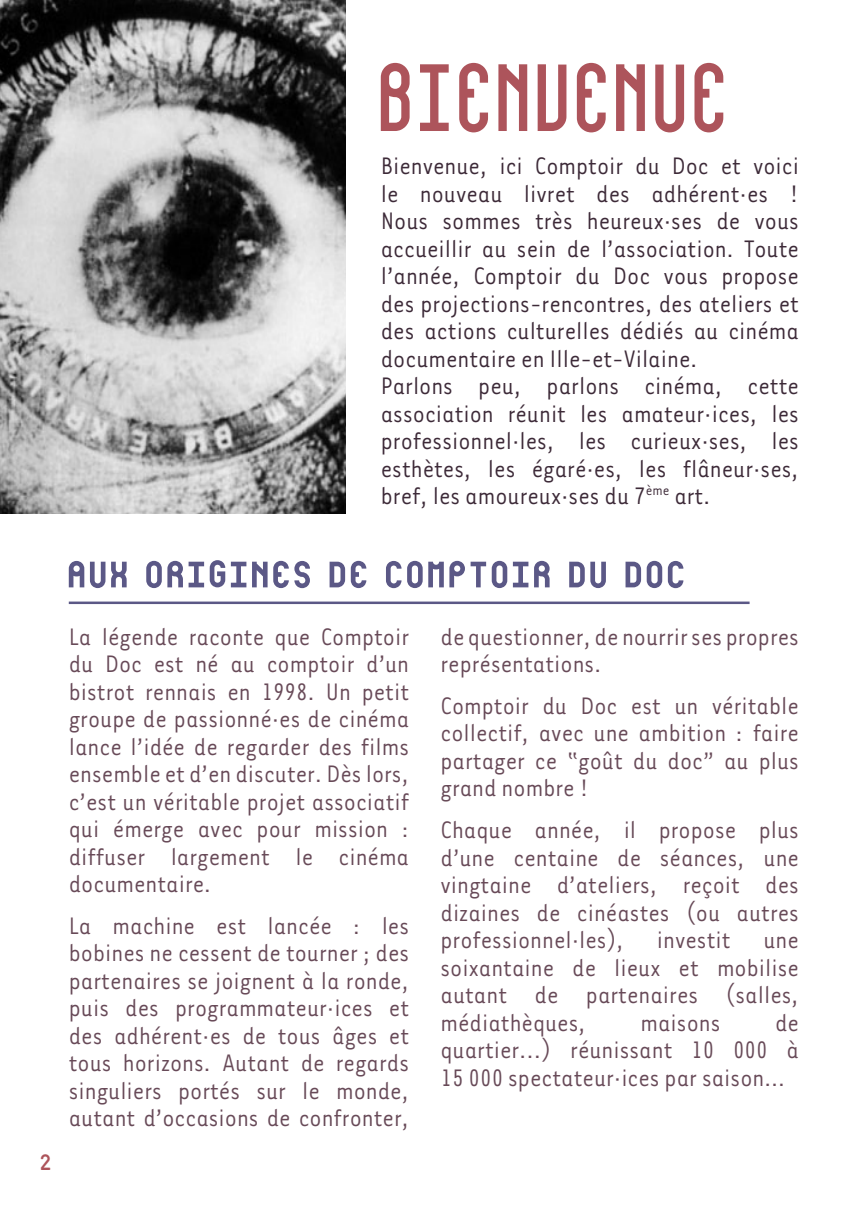
<style>
.page{position:relative;width:851px;height:1205px;background:#fff}
.page>*{position:absolute;margin:0;border:0;box-sizing:border-box;transform-origin:0 0}
.t1{font:129.75px "brevedecomptoir 3";color:#ad545b}
.titre_structure{font:70px "brevedecomptoir 3";color:#5b5886}
.lieu{font:27.5px/27.5px "Tarzana Narrow";color:#684a58;text-align:justify}
.labeur{font:27.5px/27.5px "Tarzana Narrow";color:#3d2a38;text-align:justify}
.t2{font:22.5px "Easyrounded";color:#ad545b}
</style>
<div class="page">
<hr style="left:69px;top:601px;width:680px;height:3px;background:#5b5886">
<img style="left:0;top:0;width:345px;height:513px">
<p class="t1" style="left:381px;top:10px;width:354px">BIENVENUE</p>
<p class="labeur" style="left:381px;top:151px;width:419px">Bienvenue, ici Comptoir du Doc et voici le nouveau livret des adhérent·es !<br>Nous sommes très heureux·ses de vous accueillir au sein de l’association. Toute l’année, Comptoir du Doc vous propose des projections-rencontres, des ateliers et des actions culturelles dédiés au cinéma documentaire en Ille-et-Vilaine.</p>
<p class="labeur" style="left:381px;top:371px;width:419px">Parlons peu, parlons cinéma, cette association réunit les amateur·ices, les professionnel·les, les curieux·ses, les esthètes, les égaré·es, les flâneur·ses, bref, les amoureux·ses du 7<sup>ème</sup> art.</p>
<p class="t2" style="left:40px;top:1149px;width:14px">2</p>
<p class="titre_structure" style="left:69px;top:522px;width:621px">aux origines de comptoir du doc</p>
<p class="lieu" style="left:69px;top:621px;width:342px">La légende raconte que Comptoir du Doc est né au comptoir d’un bistrot rennais en 1998. Un petit groupe de passionné·es de cinéma lance l’idée de regarder des films ensemble et d’en discuter. Dès lors, c’est un véritable projet associatif qui émerge avec pour mission : diffuser largement le cinéma documentaire.</p>
<p class="lieu" style="left:69px;top:910px;width:342px">La machine est lancée : les bobines ne cessent de tourner ; des partenaires se joignent à la ronde, puis des programmateur·ices et des adhérent·es de tous âges et tous horizons. Autant de regards singuliers portés sur le monde, autant d’occasions de confronter,</p>
<p class="lieu" style="left:440px;top:621px;width:360px">de questionner, de nourrir ses propres représentations.</p>
<p class="lieu" style="left:440px;top:690px;width:360px">Comptoir du Doc est un véritable collectif, avec une ambition : faire partager ce “goût du doc” au plus grand nombre !</p>
<p class="lieu" style="left:440px;top:815px;width:360px">Chaque année, il propose plus d’une centaine de séances, une vingtaine d’ateliers, reçoit des dizaines de cinéastes (ou autres professionnel·les), investit une soixantaine de lieux et mobilise autant de partenaires (salles, médiathèques,</p>
<p class="lieu" style="left:440px;top:1007px;width:360px;text-indent:334px">de quartier...) réunissant 10 000 à 15 000 spectateur·ices par saison…</p>
<p class="lieu" style="left:640px;top:1007px;width:81px">maisons</p>
</div>
